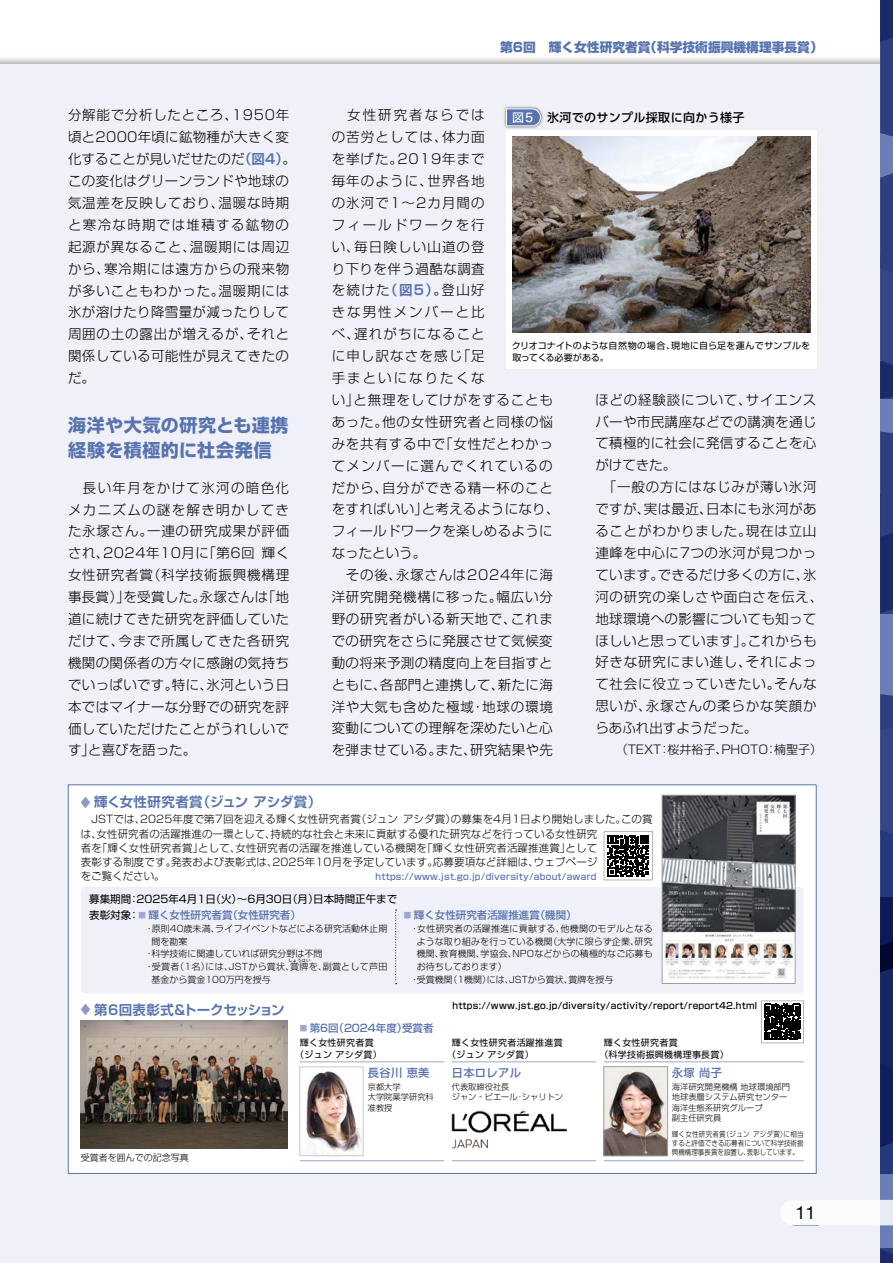
<style>
.page{position:relative;width:893px;height:1263px;background:#fff}
.page>*{position:absolute;margin:0;border:0;box-sizing:border-box;transform-origin:0 0}
.t1{font:700 18px/25.5px "Shin Go Pro";letter-spacing:.03em;color:#5873af}
.t2{font:18px "Helvetica Neue";color:#000}
.t3{font:300 13.5px/21.9px "Shin Go Pro";letter-spacing:.06em;color:#000}
.t4{font:300 13.5px/21.9px "Shin Go Pro";letter-spacing:.04em;color:#000}
.t5{font:700 13.5px "Shin Go Pro De";color:#5873af}
.t6{font:800 12.75px "Shin Go Pro";color:#5873af}
.t7{font:300 12px "Shin Go Pro";color:#000}
.t8{font:500 12px "UD Shin Go Pro";letter-spacing:.03em;color:#000}
.t9{font:500 11.25px "Shin Go Pro";letter-spacing:.03em;color:#5873af}
.t10{font:300 10.5px/14.2px "Shin Go Pro";letter-spacing:.01em;color:#000}
.t11{font:10.5px/16.2px "Shin Go Pro";color:#000}
.t12{font:500 10.5px "Shin Go Pro";color:#5873af}
.t13{font:300 9px "Shin Go Pro";letter-spacing:.005em;color:#000}
.t14{font:9px/12px "Shin Go Pro";letter-spacing:.03em;color:#000}
.t15{font:500 9px "Shin Go Pro";letter-spacing:.03em;color:#000}
.t16{font:500 9px "Shin Go Pro";letter-spacing:.03em;color:#5873af}
.t17{font:300 9px "Shin Go Pro";letter-spacing:.03em;color:#000}
.t18{font:300 9px "Shin Go Pro";letter-spacing:.025em;color:#000}
.t19{font:300 8.25px/10.5px "Shin Go Pro";color:#000}
.t20{font:300 7.5px/9px "Shin Go Pro";letter-spacing:.01em;color:#000;text-align:justify;scale:.87 1}
.t21{font:300 4.05px "Shin Go Pro";color:#000;scale:1.11 1}
.s1{font-family:"Shin Go Pro De";font-weight:700;color:#5873af}
.s2{font-size:12px;color:#8d99c6}
.s3{font-family:"Hira Kaku Std W5";font-weight:400;color:#fff}
.s4{font-weight:500;font-size:7.5px;color:#9ea7ce}
.s5{font-weight:500;color:#5873af}
.s6{font-size:7.5px;color:#9ea7ce}
</style>
<div class="page">
<div style="left:0;top:64px;width:893px;height:1199px;background:#f0f1f8"></div>
<div style="left:880px;top:0;width:13px;height:1263px;background:#6a7fb6"></div>
<div style="left:880px;top:897px;width:13px;height:277px;background:#24397c"></div>
<svg style="left:880px;top:0;width:13px;height:137px;background:#283a7b"></svg>
<svg style="left:880px;top:1249px;width:13px;height:14px"></svg>
<svg style="left:880px;top:173px;width:13px;height:225px;background:#2d3f80"></svg>
<svg style="left:880px;top:694px;width:13px;height:453px;background:#1e2e6c"></svg>
<svg style="left:880px;top:431px;width:13px;height:182px;background:#253677"></svg>
<div style="left:506px;top:131px;width:310px;height:238px;background:#fff"></div>
<div style="left:503px;top:105px;width:40px;height:24px;background:#000;opacity:.65"></div>
<svg style="left:506px;top:108px;width:35px;height:19px"></svg>
<img style="left:512px;top:137px;width:298px;height:196px">
<div style="left:68px;top:784px;width:748px;height:390px;background:#fff"></div>
<div style="left:81px;top:887px;width:723px;height:106px;background:#f0f1f8;border-radius:4px"></div>
<svg style="left:395px;top:910px;width:2px;height:74px"></svg>
<img style="left:81px;top:1020px;width:206px;height:128px">
<hr style="left:300px;top:1061px;width:144px;height:1px;background:#9ea7ce">
<hr style="left:300px;top:1160px;width:144px;height:1px;background:#9ea7ce">
<hr style="left:604px;top:1061px;width:200px;height:1px;background:#9ea7ce">
<hr style="left:604px;top:1160px;width:200px;height:1px;background:#9ea7ce">
<hr style="left:452px;top:1061px;width:144px;height:1px;background:#9ea7ce">
<hr style="left:452px;top:1160px;width:144px;height:1px;background:#9ea7ce">
<img style="left:302px;top:1071px;width:59px;height:83px">
<div style="left:300px;top:1067px;width:63px;height:89px;border:1px solid #c9caca"></div>
<img style="left:606px;top:1068px;width:60px;height:86px">
<div style="left:604px;top:1066px;width:64px;height:90px;border:1px solid #9fa0a0"></div>
<img style="left:452px;top:1111px;width:115px;height:37px">
<div style="left:604px;top:831px;width:49px;height:49px;background:linear-gradient(to right,#fff,#fff);border:1px solid #b5b6b6"></div>
<svg style="left:608px;top:835px;width:41px;height:41px"></svg>
<div style="left:761px;top:1000px;width:43px;height:43px;background:linear-gradient(to right,#fff,#fff);border:1px solid #b5b6b6"></div>
<svg style="left:764px;top:1004px;width:36px;height:36px"></svg>
<img style="left:664px;top:797px;width:129px;height:185px">
<div style="left:662px;top:795px;width:133px;height:189px;border:1px solid #9fa0a0"></div>
<svg style="left:780px;top:1200px;width:113px;height:26px"></svg>
<p class="t6" style="left:500px;top:37px;width:324px">第6回　輝く女性研究者賞（科学技術振興機構理事長賞）</p>
<p class="t3" style="left:68px;top:103px;width:229px">分解能で分析したところ、1950年頃と2000年頃に鉱物種が大きく変化することが見いだせたのだ<span class="s1">（図4）</span>。この変化はグリーンランドや地球の気温差を反映しており、温暖な時期と寒冷な時期では堆積する鉱物の起源が異なること、温暖期には周辺から、寒冷期には遠方からの飛来物が多いこともわかった。温暖期には氷が溶けたり降雪量が減ったりして周囲の土の露出が増えるが、それと関係している可能性が見えてきたのだ。</p>
<h1 class="t1" style="left:68px;top:410px;width:222px">海洋や大気の研究とも連携経験を積極的に社会発信</h1>
<p class="t3" style="left:68px;top:475px;width:223px;text-align:justify">　長い年月をかけて氷河の暗色化メカニズムの謎を解き明かしてきた永塚さん。一連の研究成果が評価され、2024年10月に「第6回 輝く女性研究者賞（科学技術振興機構理事長賞）」を受賞した。永塚さんは「地道に続けてきた研究を評価していただけて、今まで所属してきた各研究機関の関係者の方々に感謝の気持ちでいっぱいです。特に、氷河という日本ではマイナーな分野での研究を評価していただけたことがうれしいです」と喜びを語った。</p>
<p class="t5" style="left:81px;top:791px;width:242px"><span class="s2">◆</span> 輝く女性研究者賞（ジュン アシダ賞）</p>
<p class="t3" style="left:332px;top:103px;width:229px">　女性研究者ならでは<br>の苦労としては、体力面<br>を挙げた。2019年まで<br>毎年のように、世界各地<br>の氷河で1〜2カ月間の<br>フィールドワークを行<br>い、毎日険しい山道の登<br>り下りを伴う過酷な調査<br>を続けた<span class="s1">（図5）</span>。登山好<br>きな男性メンバーと比<br>べ、遅れがちになること<br>に申し訳なさを感じ「足<br>手まといになりたくな<br>い」と無理をしてけがをすることもあった。他の女性研究者と同様の悩みを共有する中で「女性だとわかってメンバーに選んでくれているのだから、自分ができる精一杯のことをすればいい」と考えるようになり、フィールドワークを楽しめるようになったという。<br>　その後、永塚さんは2024年に海洋研究開発機構に移った。幅広い分野の研究者がいる新天地で、これまでの研究をさらに発展させて気候変動の将来予測の精度向上を目指すとともに、各部門と連携して、新たに海洋や大気も含めた極域・地球の環境変動についての理解を深めたいと心を弾ませている。また、研究結果や先</p>
<p class="t8" style="left:512px;top:108px;width:234px"><span class="s3">図5</span> 氷河でのサンプル採取に向かう様子</p>
<p class="t14" style="left:512px;top:338px;width:300px">クリオコナイトのような自然物の場合、現地に自ら足を運んでサンプルを取ってくる必要がある。</p>
<p class="t4" style="left:595px;top:387px;width:229px">ほどの経験談について、サイエンスバーや市民講座などでの講演を通じて積極的に社会に発信することを心がけてきた。<br>　「一般の方にはなじみが薄い氷河ですが、実は最近、日本にも氷河があることがわかりました。現在は立山連峰を中心に7つの氷河が見つかっています。できるだけ多くの方に、氷河の研究の楽しさや面白さを伝え、地球環境への影響についても知ってほしいと思っています」。これからも好きな研究にまい進し、それによって社会に役立っていきたい。そんな思いが、永塚さんの柔らかな笑顔からあふれ出すようだった。</p>
<p class="t7" style="left:616px;top:739px;width:208px">（TEXT：桜井裕子、PHOTO：楠聖子）</p>
<p class="t10" style="left:81px;top:811px;width:573px">　JSTでは、2025年度で第7回を迎える輝く女性研究者賞（ジュン アシダ賞）の募集を4月1日より開始しました。この賞は、女性研究者の活躍推進の一環として、持続的な社会と未来に貢献する優れた研究などを行っている女性研究<br>者を「輝く女性研究者賞」として、女性研究者の活躍を推進している機関を「輝く女性研究者活躍推進賞」として<br>表彰する制度です。発表および表彰式は、2025年10月を予定しています。応募要項など詳細は、ウェブページ<br>をご覧ください。</p>
<p class="t16" style="left:376px;top:869px;width:223px">https://www.jst.go.jp/diversity/about/award</p>
<p class="t11" style="left:89px;top:889px;width:309px">募集期間：2025年4月1日（火）～6月30日（月）日本時間正午まで表彰対象：<span class="s4">■</span> <span class="s5">輝く女性研究者賞（女性研究者）</span></p>
<p class="t13" style="left:145px;top:921px;width:244px">・原則40歳未満、ライフイベントなどによる研究活動休止期</p>
<p class="t13" style="left:151px;top:934px;width:37px">間を勘案</p>
<p class="t13" style="left:145px;top:946px;width:179px">・科学技術に関連していれば研究分野は不問</p>
<p class="t17" style="left:145px;top:959px;width:244px">・受賞者（1名）には、JSTから賞状、賞牌を、副賞として芦田</p>
<p class="t12" style="left:404px;top:906px;width:174px"><span class="s6">■</span> 輝く女性研究者活躍推進賞（機関）</p>
<p class="t18" style="left:410px;top:921px;width:244px">・女性研究者の活躍推進に貢献する、他機関のモデルとなる</p>
<p class="t13" style="left:417px;top:934px;width:237px">ような取り組みを行っている機関（大学に限らず企業、研究</p>
<p class="t13" style="left:417px;top:946px;width:237px">機関、教育機関、学協会、NPOなどからの積極的なご応募も</p>
<p class="t13" style="left:417px;top:959px;width:91px">お待ちしております）</p>
<p class="t13" style="left:410px;top:972px;width:205px">・受賞機関（1機関）には、JSTから賞状、賞牌を授与</p>
<p class="t12" style="left:300px;top:1019px;width:135px"><span class="s6">■</span> 第6回（2024年度）受賞者</p>
<p class="t14" style="left:295px;top:1035px;width:88px;text-align:center">輝く女性研究者賞<br>（ジュン アシダ賞）</p>
<p class="t14" style="left:599px;top:1035px;width:131px;text-indent:4px">輝く女性研究者賞<br>（科学技術振興機構理事長賞）</p>
<p class="t21" style="left:288px;top:957px;width:22px">しょうはい</p>
<p class="t13" style="left:151px;top:972px;width:121px">基金から賞金100万円を授与</p>
<p class="t15" style="left:452px;top:998px;width:306px">https://www.jst.go.jp/diversity/activity/report/report42.html</p>
<p class="t5" style="left:81px;top:998px;width:205px"><span class="s2">◆</span> 第6回表彰式＆トークセッション</p>
<p class="t14" style="left:447px;top:1035px;width:117px;text-indent:4px">輝く女性研究者活躍推進賞（ジュン アシダ賞）</p>
<p class="t13" style="left:81px;top:1150px;width:109px">受賞者を囲んでの記念写真</p>
<p class="t9" style="left:368px;top:1063px;width:63px">長谷川恵美</p>
<p class="t19" style="left:368px;top:1080px;width:67px">京都大学<br>大学院薬学研究科准教授</p>
<p class="t9" style="left:452px;top:1063px;width:71px">日本ロレアル</p>
<p class="t19" style="left:452px;top:1080px;width:113px">代表取締役社長<br>ジャン‐ピエール・シャリトン</p>
<p class="t9" style="left:672px;top:1063px;width:52px">永塚尚子</p>
<p class="t19" style="left:672px;top:1080px;width:120px">海洋研究開発機構 地球環境部門地球表層システム研究センター海洋生態系研究グループ<br>副主任研究員</p>
<p class="t20" style="left:672px;top:1129px;width:153px">輝く女性研究者賞（ジュン アシダ賞）に相当すると評価できる応募者について科学技術振興機構理事長賞を設置し、表彰しています。</p>
<h1 class="t2" style="left:796px;top:1199px;width:22px">11</h1>
</div>
